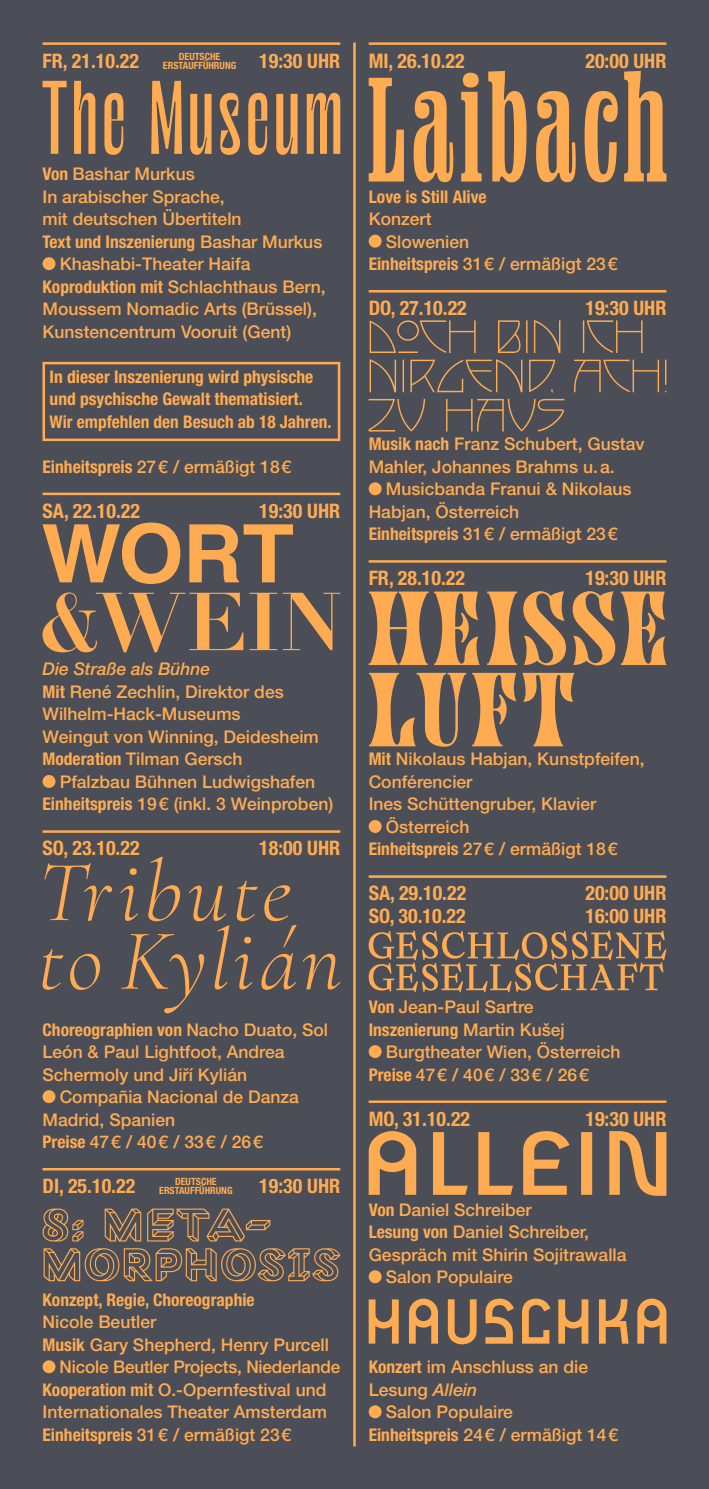
<style>
.page{position:relative;width:709px;height:1489px;background:#fff}
.page>*{position:absolute;margin:0;border:0;box-sizing:border-box;transform-origin:0 0}
.t1{font:700 condensed 20px "Helvetica Neue LT Std";color:#ffab52}
.t2{font:500 17.5px/22.5px "Helvetica Neue LT Std";color:#ffab52}
.t3{font:700 condensed 17.5px/22.5px "Helvetica Neue LT Std";color:#ffab52}
.t4{font:700 condensed 10px/8.8px "Helvetica Neue LT Std";color:#ffab52}
.s1{font-size:20px}
.s2{font-weight:700;font-stretch:condensed}
.s3{font-weight:500;font-stretch:normal}
.s4{font-style:italic}
.s5{font-family:"Helvetica Neue"}
</style>
<div class="page">
<div style="left:0;top:0;width:709px;height:1488px;background:#4b4e56"></div>
<hr style="left:43px;top:42px;width:297px;height:3px;background:#ffab52">
<div style="left:43px;top:362px;width:297px;height:79px;border:2px solid #ffab52"></div>
<hr style="left:43px;top:492px;width:297px;height:3px;background:#ffab52">
<hr style="left:43px;top:830px;width:297px;height:2px;background:#ffab52">
<hr style="left:43px;top:1167px;width:297px;height:3px;background:#ffab52">
<div style="left:43px;top:257px;width:12px;height:13px;background:#ffab52;border-radius:50%"></div>
<div style="left:43px;top:775px;width:12px;height:13px;background:#ffab52;border-radius:50%"></div>
<div style="left:43px;top:1090px;width:12px;height:13px;background:#ffab52;border-radius:50%"></div>
<div style="left:43px;top:1360px;width:12px;height:13px;background:#ffab52;border-radius:50%"></div>
<svg style="left:43px;top:81px;width:297px;height:74px"></svg>
<svg style="left:43px;top:592px;width:297px;height:60px"></svg>
<svg style="left:43px;top:522px;width:250px;height:62px"></svg>
<svg style="left:43px;top:856px;width:297px;height:157px"></svg>
<svg style="left:44px;top:1248px;width:296px;height:33px"></svg>
<svg style="left:43px;top:1208px;width:227px;height:33px"></svg>
<hr style="left:353px;top:43px;width:3px;height:1403px;background:#ffab52">
<hr style="left:369px;top:42px;width:297px;height:3px;background:#ffab52">
<hr style="left:369px;top:290px;width:297px;height:2px;background:#ffab52">
<hr style="left:369px;top:560px;width:297px;height:2px;background:#ffab52">
<hr style="left:369px;top:875px;width:297px;height:2px;background:#ffab52">
<hr style="left:369px;top:1100px;width:297px;height:2px;background:#ffab52">
<div style="left:369px;top:235px;width:12px;height:13px;background:#ffab52;border-radius:50%"></div>
<div style="left:369px;top:482px;width:12px;height:13px;background:#ffab52;border-radius:50%"></div>
<div style="left:369px;top:820px;width:12px;height:13px;background:#ffab52;border-radius:50%"></div>
<div style="left:369px;top:1045px;width:12px;height:13px;background:#ffab52;border-radius:50%"></div>
<div style="left:369px;top:1270px;width:12px;height:13px;background:#ffab52;border-radius:50%"></div>
<div style="left:369px;top:1405px;width:12px;height:13px;background:#ffab52;border-radius:50%"></div>
<svg style="left:369px;top:71px;width:297px;height:111px"></svg>
<svg style="left:369px;top:399px;width:195px;height:32px"></svg>
<svg style="left:369px;top:359px;width:297px;height:34px"></svg>
<svg style="left:369px;top:320px;width:273px;height:33px"></svg>
<svg style="left:369px;top:672px;width:205px;height:74px"></svg>
<svg style="left:369px;top:591px;width:297px;height:74px"></svg>
<svg style="left:369px;top:930px;width:297px;height:62px"></svg>
<svg style="left:369px;top:1131px;width:297px;height:64px"></svg>
<svg style="left:369px;top:1298px;width:297px;height:46px"></svg>
<p class="t1" style="left:43px;top:48px;width:98px">FR, 21.10.22</p>
<p class="t4" style="left:163px;top:52px;width:179px;text-indent:16px">DEUTSCHE<br>ERSTAUFFÜHRUNG <span class="s1">19:30 UHR</span></p>
<p class="t1" style="left:369px;top:48px;width:98px">MI, 26.10.22</p>
<p class="t1" style="left:585px;top:48px;width:82px">20:00 UHR</p>
<p class="t2" style="left:43px;top:162px;width:154px"><span class="s2">Von</span> Bashar Murkus</p>
<p class="t2" style="left:43px;top:185px;width:184px">In arabischer Sprache,</p>
<p class="t2" style="left:43px;top:207px;width:201px">mit deutschen Übertiteln</p>
<p class="t3" style="left:43px;top:230px;width:281px">Text und Inszenierung <span class="s3">Bashar Murkus</span></p>
<p class="t2" style="left:60px;top:252px;width:192px">Khashabi-Theater Haifa</p>
<p class="t2" style="left:43px;top:275px;width:285px"><span class="s2">Koproduktion mit</span> Schlachthaus Bern,</p>
<p class="t2" style="left:43px;top:297px;width:276px">Moussem Nomadic Arts (Brüssel),</p>
<p class="t2" style="left:43px;top:320px;width:250px">Kunstencentrum Vooruit (Gent)</p>
<p class="t3" style="left:50px;top:365px;width:283px">In dieser Inszenierung wird physische und psychische Gewalt thematisiert.<br>Wir empfehlen den Besuch ab 18 Jahren.</p>
<p class="t2" style="left:43px;top:455px;width:251px"><span class="s2">Einheitspreis</span> 27€ / ermäßigt 18€</p>
<p class="t1" style="left:43px;top:498px;width:99px">SA, 22.10.22</p>
<p class="t1" style="left:259px;top:498px;width:82px">19:30 UHR</p>
<p class="t3" style="left:369px;top:185px;width:119px">Love is Still Alive</p>
<p class="t2" style="left:369px;top:207px;width:64px">Konzert</p>
<p class="t2" style="left:386px;top:230px;width:85px">Slowenien</p>
<p class="t2" style="left:369px;top:252px;width:251px"><span class="s2">Einheitspreis</span> 31€ / ermäßigt 23€</p>
<p class="t1" style="left:369px;top:296px;width:100px">DO, 27.10.22</p>
<p class="t1" style="left:585px;top:296px;width:82px">19:30 UHR</p>
<p class="t2" style="left:369px;top:432px;width:277px"><span class="s2">Musik nach</span> Franz Schubert, Gustav<br>Mahler, Johannes Brahms u.a.</p>
<p class="t2" style="left:369px;top:477px;width:264px;text-indent:17px">Musicbanda Franui &amp; Nikolaus<br>Habjan, Österreich<br><span class="s2">Einheitspreis</span> 31€ / ermäßigt 23€</p>
<p class="t1" style="left:369px;top:566px;width:98px">FR, 28.10.22</p>
<p class="t1" style="left:585px;top:566px;width:82px">19:30 UHR</p>
<p class="t2" style="left:43px;top:657px;width:278px"><span class="s4">Die Straße als Bühne<br></span><span class="s2">Mit</span> René Zechlin, Direktor des<br>Wilhelm-Hack-Museums<br>Weingut von Winning, Deidesheim<br><span class="s2">Moderation</span> Tilman Gersch</p>
<p class="t2" style="left:43px;top:770px;width:292px;text-align:center">Pfalzbau Bühnen Ludwigshafen<br><span class="s2">Einheitspreis</span> 19€ (inkl. 3 Weinproben)</p>
<p class="t1" style="left:43px;top:836px;width:99px">SO, 23.10.22</p>
<p class="t1" style="left:259px;top:836px;width:82px">18:00 UHR</p>
<p class="t2" style="left:369px;top:747px;width:277px"><span class="s2">Mit</span> Nikolaus Habjan, Kunstpfeifen,</p>
<p class="t2" style="left:369px;top:770px;width:105px">Conférencier</p>
<p class="t2" style="left:369px;top:792px;width:229px">Ines Schüttengruber, Klavier</p>
<p class="t2" style="left:386px;top:815px;width:85px">Österreich</p>
<p class="t2" style="left:369px;top:837px;width:251px"><span class="s2">Einheitspreis</span> 27€ / ermäßigt 18€</p>
<p class="t1" style="left:369px;top:881px;width:99px">SA, 29.10.22</p>
<p class="t1" style="left:585px;top:881px;width:82px">20:00 UHR</p>
<p class="t1" style="left:369px;top:903px;width:99px">SO, 30.10.22</p>
<p class="t1" style="left:585px;top:903px;width:82px">16:00 UHR</p>
<p class="t3" style="left:43px;top:1017px;width:287px">Choreographien von <span class="s3">Nacho Duato, Sol</span></p>
<p class="t2" style="left:43px;top:1040px;width:243px">León &amp; Paul Lightfoot, Andrea</p>
<p class="t2" style="left:43px;top:1062px;width:206px">Schermoly und Ji<span class="s5">ř</span>í Kylián</p>
<p class="t2" style="left:60px;top:1085px;width:241px">Compañia Nacional de Danza</p>
<p class="t2" style="left:43px;top:1107px;width:134px">Madrid, Spanien</p>
<p class="t2" style="left:43px;top:1130px;width:222px"><span class="s2">Preise</span> 47€ / 40€ / 33€ / 26€</p>
<p class="t1" style="left:43px;top:1173px;width:94px">DI, 25.10.22</p>
<p class="t4" style="left:159px;top:1177px;width:75px;text-align:center">DEUTSCHE<br>ERSTAUFFÜHRUNG</p>
<p class="t1" style="left:259px;top:1173px;width:82px">19:30 UHR</p>
<p class="t3" style="left:43px;top:1287px;width:214px">Konzept, Regie, Choreographie</p>
<p class="t2" style="left:43px;top:1310px;width:115px">Nicole Beutler</p>
<p class="t2" style="left:43px;top:1332px;width:288px"><span class="s2">Musik</span> Gary Shepherd, Henry Purcell</p>
<p class="t2" style="left:60px;top:1355px;width:282px">Nicole Beutler Projects, Niederlande</p>
<p class="t2" style="left:43px;top:1377px;width:285px"><span class="s2">Kooperation mit</span> O.-Opernfestival und</p>
<p class="t2" style="left:43px;top:1400px;width:286px">Internationales Theater Amsterdam</p>
<p class="t2" style="left:43px;top:1422px;width:251px"><span class="s2">Einheitspreis</span> 31€ / ermäßigt 23€</p>
<p class="t2" style="left:369px;top:995px;width:166px"><span class="s2">Von</span> Jean-Paul Sartre</p>
<p class="t3" style="left:369px;top:1017px;width:198px">Inszenierung <span class="s3">Martin Kušej</span></p>
<p class="t2" style="left:386px;top:1040px;width:236px">Burgtheater Wien, Österreich</p>
<p class="t2" style="left:369px;top:1062px;width:222px"><span class="s2">Preise</span> 47€ / 40€ / 33€ / 26€</p>
<p class="t1" style="left:369px;top:1106px;width:103px">MO, 31.10.22</p>
<p class="t1" style="left:585px;top:1106px;width:82px">19:30 UHR</p>
<p class="t2" style="left:369px;top:1197px;width:164px"><span class="s2">Von</span> Daniel Schreiber</p>
<p class="t2" style="left:369px;top:1220px;width:222px"><span class="s2">Lesung von</span> Daniel Schreiber,</p>
<p class="t2" style="left:369px;top:1242px;width:259px">Gespräch mit Shirin Sojitrawalla</p>
<p class="t2" style="left:386px;top:1265px;width:129px">Salon Populaire</p>
<p class="t2" style="left:369px;top:1355px;width:221px"><span class="s2">Konzert</span> im Anschluss an die</p>
<p class="t2" style="left:369px;top:1377px;width:110px">Lesung <span class="s4">Allein</span></p>
<p class="t2" style="left:386px;top:1400px;width:129px">Salon Populaire</p>
<p class="t2" style="left:369px;top:1422px;width:251px"><span class="s2">Einheitspreis</span> 24€ / ermäßigt 14€</p>
</div>
